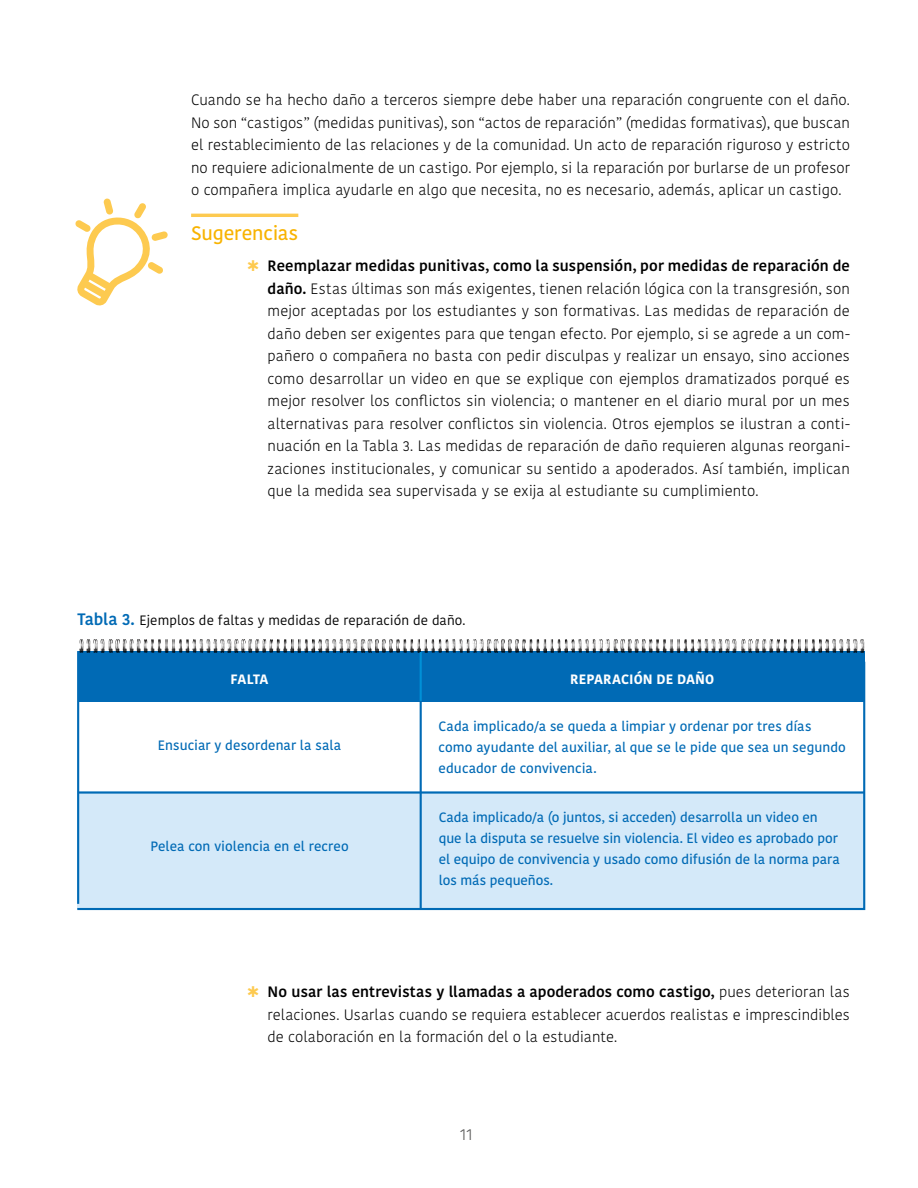
<style>
.page{position:relative;width:918px;height:1188px;background:#fff}
.page>*{position:absolute;margin:0;border:0;box-sizing:border-box;transform-origin:0 0}
.t1{font:500 19.5px "Kohinoor Bangla";letter-spacing:-.01em;color:#f8b300}
.t2{font:300 16.5px "Kohinoor Bangla";color:#575756}
.t3{font:300 15px/22.5px "Kohinoor Bangla";color:#000;text-align:justify}
.t4{font:500 13.5px/21px "Kohinoor Bangla";color:#006ab5}
.t5{font:13.5px "Kohinoor Bangla";letter-spacing:.005em;color:#000}
.t6{font:700 13.5px "Kohinoor Bangla";letter-spacing:.005em;color:#fff}
.s1{font-weight:600}
.s2{font-weight:600;font-size:16.5px;color:#006ab5}
</style>
<div class="page">
<hr style="left:191px;top:214px;width:107px;height:3px;background:#fdca50">
<svg style="left:77px;top:661px;width:789px;height:250px"></svg>
<div style="left:78px;top:651px;width:787px;height:50px;background:#006ab5"></div>
<hr style="left:420px;top:652px;width:2px;height:257px;background:#006ab5">
<hr style="left:77px;top:651px;width:2px;height:253px;background:#006ab5">
<hr style="left:79px;top:791px;width:786px;height:3px;background:#006ab5">
<img style="left:136px;top:639px;width:67px;height:14px">
<img style="left:262px;top:639px;width:67px;height:14px">
<img style="left:389px;top:639px;width:67px;height:14px">
<img style="left:515px;top:639px;width:67px;height:14px">
<img style="left:641px;top:639px;width:67px;height:14px">
<img style="left:769px;top:639px;width:67px;height:14px">
<img style="left:87px;top:639px;width:18px;height:14px">
<hr style="left:420px;top:652px;width:2px;height:49px;background:#0090d7">
<svg style="left:75px;top:198px;width:93px;height:108px"></svg>
<p class="t3" style="left:191px;top:88px;width:660px">Cuando se ha hecho daño a terceros siempre debe haber una reparación congruente con el daño.<br>No son “castigos” (medidas punitivas), son “actos de reparación” (medidas formativas), que buscan el restablecimiento de las relaciones y de la comunidad. Un acto de reparación riguroso y estricto no requiere adicionalmente de un castigo. Por ejemplo, si la reparación por burlarse de un profesor o compañera implica ayudarle en algo que necesita, no es necesario, además, aplicar un castigo.</p>
<h1 class="t1" style="left:191px;top:218px;width:109px">Sugerencias</h1>
<p class="t3" style="left:268px;top:254px;width:584px"><span class="s1">Reemplazar medidas punitivas, como la suspensión, por medidas de reparación de daño.</span> Estas últimas son más exigentes, tienen relación lógica con la transgresión, son mejor aceptadas por los estudiantes y son formativas. Las medidas de reparación de daño deben ser exigentes para que tengan efecto. Por ejemplo, si se agrede a un com&shy;pañero o compañera no basta con pedir disculpas y realizar un ensayo, sino acciones como desarrollar un video en que se explique con ejemplos dramatizados porqué es mejor resolver los conflictos sin violencia; o mantener en el diario mural por un mes alternativas para resolver conflictos sin violencia. Otros ejemplos se ilustran a conti&shy;nuación en la Tabla 3. Las medidas de reparación de daño requieren algunas reorgani&shy;zaciones institucionales, y comunicar su sentido a apoderados. Así también, implican que la medida sea supervisada y se exija al estudiante su cumplimiento.</p>
<p class="t5" style="left:78px;top:609px;width:389px"><span class="s2">Tabla 3.</span> Ejemplos de faltas y medidas de reparación de daño.</p>
<p class="t6" style="left:231px;top:667px;width:39px">FALTA</p>
<p class="t6" style="left:570px;top:667px;width:146px">REPARACIÓN DE DAÑO</p>
<p class="t4" style="left:439px;top:715px;width:409px">Cada implicado/a se queda a limpiar y ordenar por tres días como ayudante del auxiliar, al que se le pide que sea un segundo educador de convivencia.</p>
<p class="t4" style="left:158px;top:735px;width:185px">Ensuciar y desordenar la sala</p>
<p class="t4" style="left:150px;top:835px;width:200px">Pelea con violencia en el recreo</p>
<p class="t4" style="left:439px;top:807px;width:403px">Cada implicado/a (o juntos, si acceden) desarrolla un video en que la disputa se resuelve sin violencia. El video es aprobado por el equipo de convivencia y usado como difusión de la norma para los más pequeños.</p>
<p class="t3" style="left:268px;top:980px;width:584px"><span class="s1">No usar las entrevistas y llamadas a apoderados como castigo,</span> pues deterioran las relaciones. Usarlas cuando se requiera establecer acuerdos realistas e imprescindibles de colaboración en la formación del o la estudiante.</p>
<p class="t2" style="left:460px;top:1122px;width:14px">11</p>
</div>
